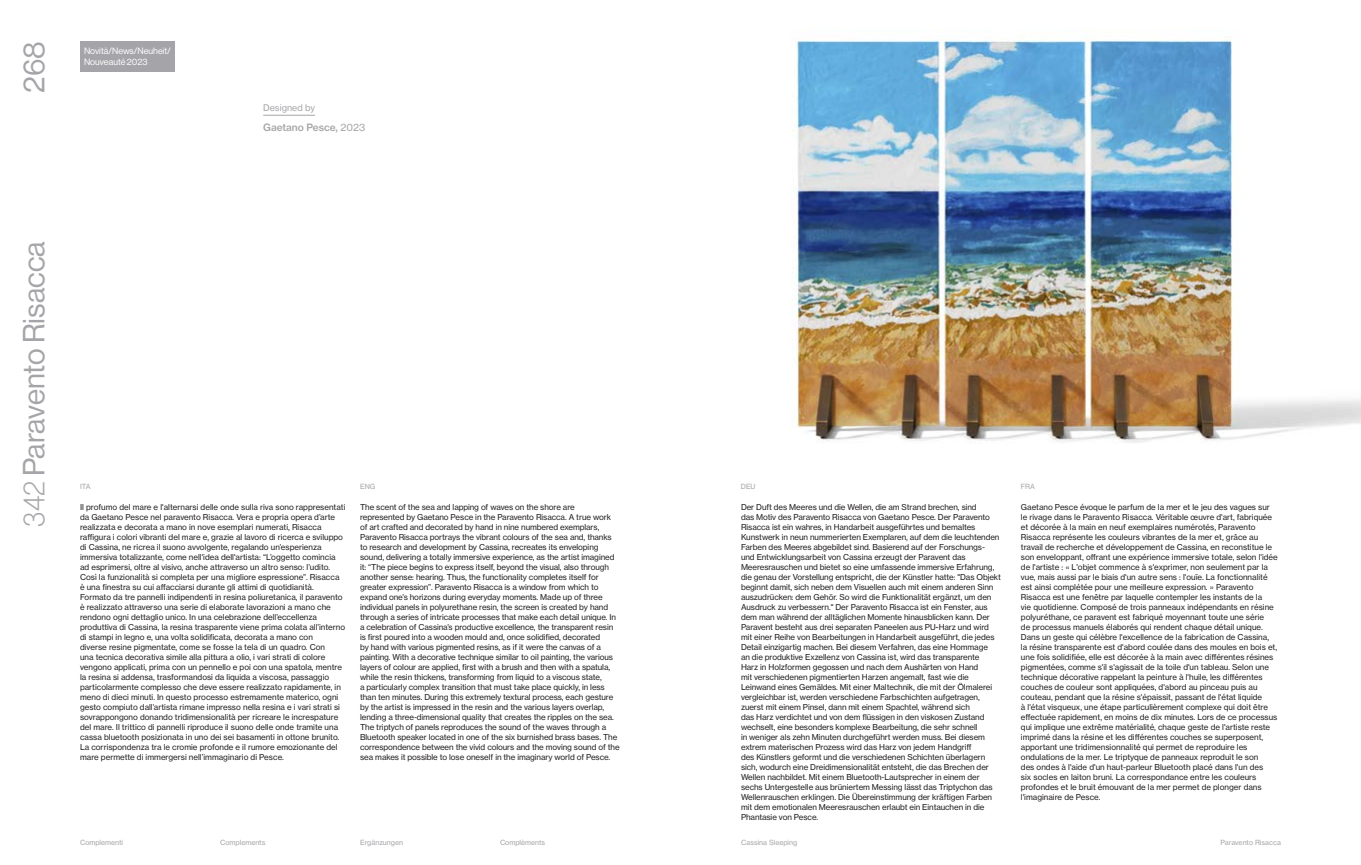
<style>
.page{position:relative;width:1361px;height:865px;background:#fff}
.page>*{position:absolute;margin:0;border:0;box-sizing:border-box;transform-origin:0 0}
.t1{font:30px "Haas Grot Disp 55 Roman";color:#a5a5a9}
.t2{font:500 10px "Haas Grot Text 65";color:#a5a5a9}
.t3{font:9px/11px "Haas Grot Disp 55 Roman";color:#fff}
.t4{font:9px "Haas Grot Text 55 Roman";color:#a5a5a9}
.t5{font:8px/10px "Haas Grot Text 55 Roman";letter-spacing:-.01em;color:#231f20}
.t6{font:7px "Haas Grot Text 55 Roman";color:#a5a5a9}
.s1{font-family:"Haas Grot Text 55 Roman";font-weight:400}
.s2{font-family:"Haas Grot Disp 35";font-weight:100}
</style>
<div class="page">
<hr style="left:263px;top:115px;width:52px;height:1px;background:#a5a5a9">
<img style="left:791px;top:36px;width:570px;height:408px">
<div style="left:80px;top:41px;width:94px;height:30px;background:#a5a5a9"></div>
<h1 class="t1" style="left:17px;top:93px;width:53px;rotate:-90deg">268</h1>
<p class="t3" style="left:84px;top:45px;width:88px">Novità/News/Neuheit/<br>Nouveauté 2023</p>
<p class="t4" style="left:263px;top:102px;width:53px">Designed by</p>
<p class="t2" style="left:263px;top:121px;width:103px">Gaetano Pesce, <span class="s1">2023</span></p>
<h1 class="t1" style="left:17px;top:526px;width:287px;rotate:-90deg"><span class="s2">342</span> Paravento Risacca</h1>
<p class="t6" style="left:80px;top:482px;width:12px">ITA</p>
<p class="t6" style="left:360px;top:482px;width:17px">ENG</p>
<p class="t6" style="left:741px;top:482px;width:16px">DEU</p>
<p class="t6" style="left:1021px;top:482px;width:16px">FRA</p>
<p class="t5" style="left:80px;top:502px;width:267px">Il profumo del mare e l'alternarsi delle onde sulla riva sono rappresentati da Gaetano Pesce nel paravento Risacca. Vera e propria opera d’arte realizzata e decorata a mano in nove esemplari numerati, Risacca raffigura i colori vibranti del mare e, grazie al lavoro di ricerca e sviluppo di Cassina, ne ricrea il suono avvolgente, regalando un’esperienza immersiva totalizzante, come nell'idea dell'artista: “L’oggetto comincia ad esprimersi, oltre al visivo, anche attraverso un altro senso: l’udito.<br>Così la funzionalità si completa per una migliore espressione”. Risacca è una finestra su cui affacciarsi durante gli attimi di quotidianità.<br>Formato da tre pannelli indipendenti in resina poliuretanica, il paravento è realizzato attraverso una serie di elaborate lavorazioni a mano che rendono ogni dettaglio unico. In una celebrazione dell’eccellenza produttiva di Cassina, la resina trasparente viene prima colata all’interno di stampi in legno e, una volta solidificata, decorata a mano con<br>diverse resine pigmentate, come se fosse la tela di un quadro. Con<br>una tecnica decorativa simile alla pittura a olio, i vari strati di colore vengono applicati, prima con un pennello e poi con una spatola, mentre la resina si addensa, trasformandosi da liquida a viscosa, passaggio particolarmente complesso che deve essere realizzato rapidamente, in meno di dieci minuti. In questo processo estremamente materico, ogni gesto compiuto dall’artista rimane impresso nella resina e i vari strati si sovrappongono donando tridimensionalità per ricreare le increspature del mare. Il trittico di pannelli riproduce il suono delle onde tramite una cassa bluetooth posizionata in uno dei sei basamenti in ottone brunito.<br>La corrispondenza tra le cromie profonde e il rumore emozionante del mare permette di immergersi nell’immaginario di Pesce.</p>
<p class="t5" style="left:360px;top:502px;width:261px">The scent of the sea and lapping of waves on the shore are represented by Gaetano Pesce in the Paravento Risacca. A true work of art crafted and decorated by hand in nine numbered exemplars, Paravento Risacca portrays the vibrant colours of the sea and, thanks to research and development by Cassina, recreates its enveloping sound, delivering a totally immersive experience, as the artist imagined it: “The piece begins to express itself, beyond the visual, also through another sense: hearing. Thus, the functionality completes itself for greater expression”. Paravento Risacca is a window from which to expand one’s horizons during everyday moments. Made up of three individual panels in polyurethane resin, the screen is created by hand through a series of intricate processes that make each detail unique. In a celebration of Cassina’s productive excellence, the transparent resin is first poured into a wooden mould and, once solidified, decorated<br>by hand with various pigmented resins, as if it were the canvas of a painting. With a decorative technique similar to oil painting, the various layers of colour are applied, first with a brush and then with a spatula, while the resin thickens, transforming from liquid to a viscous state,<br>a particularly complex transition that must take place quickly, in less than ten minutes. During this extremely textural process, each gesture by the artist is impressed in the resin and the various layers overlap, lending a three-dimensional quality that creates the ripples on the sea.<br>The triptych of panels reproduces the sound of the waves through a Bluetooth speaker located in one of the six burnished brass bases. The correspondence between the vivid colours and the moving sound of the sea makes it possible to lose oneself in the imaginary world of Pesce.</p>
<p class="t5" style="left:741px;top:502px;width:261px">Der Duft des Meeres und die Wellen, die am Strand brechen, sind<br>das Motiv des Paravento Risacca von Gaetano Pesce. Der Paravento Risacca ist ein wahres, in Handarbeit ausgeführtes und bemaltes Kunstwerk in neun nummerierten Exemplaren, auf dem die leuchtenden Farben des Meeres abgebildet sind. Basierend auf der Forschungs-<br>und Entwicklungsarbeit von Cassina erzeugt der Paravent das Meeresrauschen und bietet so eine umfassende immersive Erfahrung, die genau der Vorstellung entspricht, die der Künstler hatte: "Das Objekt beginnt damit, sich neben dem Visuellen auch mit einem anderen Sinn auszudrücken: dem Gehör. So wird die Funktionalität ergänzt, um den Ausdruck zu verbessern." Der Paravento Risacca ist ein Fenster, aus dem man während der alltäglichen Momente hinausblicken kann. Der Paravent besteht aus drei separaten Paneelen aus PU-Harz und wird mit einer Reihe von Bearbeitungen in Handarbeit ausgeführt, die jedes Detail einzigartig machen. Bei diesem Verfahren, das eine Hommage<br>an die produktive Exzellenz von Cassina ist, wird das transparente<br>Harz in Holzformen gegossen und nach dem Aushärten von Hand<br>mit verschiedenen pigmentierten Harzen angemalt, fast wie die Leinwand eines Gemäldes. Mit einer Maltechnik, die mit der Ölmalerei vergleichbar ist, werden verschiedene Farbschichten aufgetragen, zuerst mit einem Pinsel, dann mit einem Spachtel, während sich<br>das Harz verdichtet und von dem flüssigen in den viskosen Zustand wechselt, eine besonders komplexe Bearbeitung, die sehr schnell<br>in weniger als zehn Minuten durchgeführt werden muss. Bei diesem extrem materischen Prozess wird das Harz von jedem Handgriff<br>des Künstlers geformt und die verschiedenen Schichten überlagern sich, wodurch eine Dreidimensionalität entsteht, die das Brechen der Wellen nachbildet. Mit einem Bluetooth-Lautsprecher in einem der sechs Untergestelle aus brüniertem Messing lässt das Triptychon das Wellenrauschen erklingen. Die Übereinstimmung der kräftigen Farben mit dem emotionalen Meeresrauschen erlaubt ein Eintauchen in die Phantasie von Pesce.</p>
<p class="t5" style="left:1021px;top:502px;width:258px">Gaetano Pesce évoque le parfum de la mer et le jeu des vagues sur le rivage dans le Paravento Risacca. Véritable œuvre d'art, fabriquée et décorée à la main en neuf exemplaires numérotés, Paravento Risacca représente les couleurs vibrantes de la mer et, grâce au travail de recherche et développement de Cassina, en reconstitue le son enveloppant, offrant une expérience immersive totale, selon l'idée de l'artiste : « L'objet commence à s'exprimer, non seulement par la vue, mais aussi par le biais d'un autre sens : l'ouïe. La fonctionnalité est ainsi complétée pour une meilleure expression. » Paravento Risacca est une fenêtre par laquelle contempler les instants de la<br>vie quotidienne. Composé de trois panneaux indépendants en résine polyuréthane, ce paravent est fabriqué moyennant toute une série<br>de processus manuels élaborés qui rendent chaque détail unique.<br>Dans un geste qui célèbre l'excellence de la fabrication de Cassina,<br>la résine transparente est d'abord coulée dans des moules en bois et, une fois solidifiée, elle est décorée à la main avec différentes résines pigmentées, comme s'il s'agissait de la toile d'un tableau. Selon une technique décorative rappelant la peinture à l'huile, les différentes couches de couleur sont appliquées, d'abord au pinceau puis au couteau, pendant que la résine s'épaissit, passant de l'état liquide<br>à l'état visqueux, une étape particulièrement complexe qui doit être effectuée rapidement, en moins de dix minutes. Lors de ce processus qui implique une extrême matérialité, chaque geste de l'artiste reste imprimé dans la résine et les différentes couches se superposent, apportant une tridimensionnalité qui permet de reproduire les ondulations de la mer. Le triptyque de panneaux reproduit le son<br>des ondes à l'aide d'un haut-parleur Bluetooth placé dans l'un des<br>six socles en laiton bruni. La correspondance entre les couleurs profondes et le bruit émouvant de la mer permet de plonger dans l'imaginaire de Pesce.</p>
<p class="t6" style="left:80px;top:838px;width:45px">Complementi</p>
<p class="t6" style="left:220px;top:838px;width:47px">Complements</p>
<p class="t6" style="left:360px;top:838px;width:45px">Ergänzungen</p>
<p class="t6" style="left:500px;top:838px;width:47px">Complèments</p>
<p class="t6" style="left:741px;top:838px;width:58px">Cassina Sleeping</p>
<p class="t6" style="left:1220px;top:838px;width:62px">Paravento Risacca</p>
</div>
